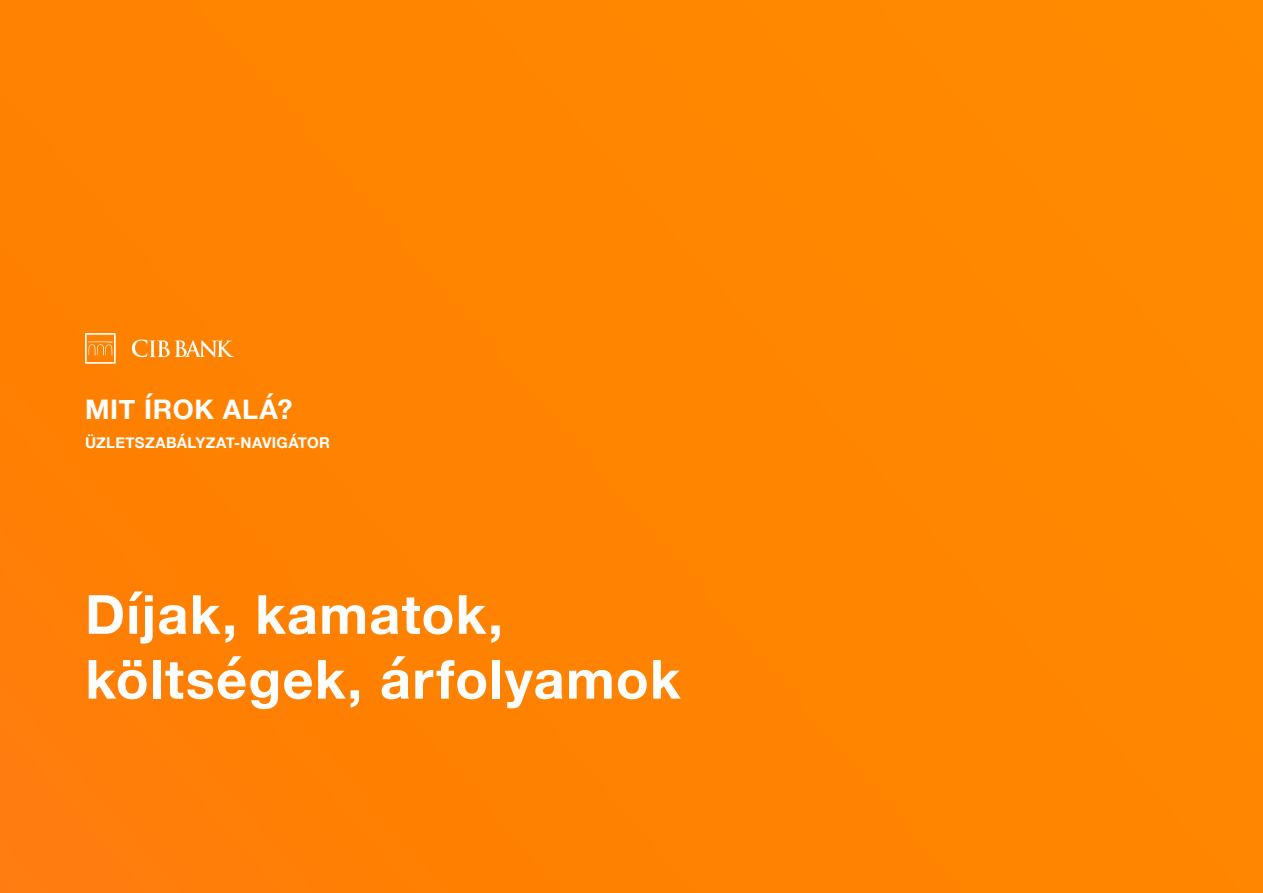
<style>
.page{position:relative;width:1263px;height:893px;background:#ff8400}
.page>*{position:absolute;margin:0;border:0;box-sizing:border-box;transform-origin:0 0}
.t1{font:700 54px/64.8px "Helvetica Neue";letter-spacing:.02em;color:#fff}
.t2{font:700 27px "Helvetica Neue";letter-spacing:.025em;color:#fff}
.t3{font:700 15px "Helvetica Neue";letter-spacing:.025em;color:#fff}
</style>
<div class="page">
<svg style="left:132px;top:340px;width:102px;height:17px"></svg>
<svg style="left:85px;top:333px;width:31px;height:31px"></svg>
<p class="t2" style="left:85px;top:388px;width:209px">MIT ÍROK ALÁ?</p>
<p class="t3" style="left:85px;top:431px;width:246px">ÜZLETSZABÁLYZAT-NAVIGÁTOR</p>
<p class="t1" style="left:85px;top:584px;width:597px">Díjak, kamatok, költségek, árfolyamok</p>
</div>
